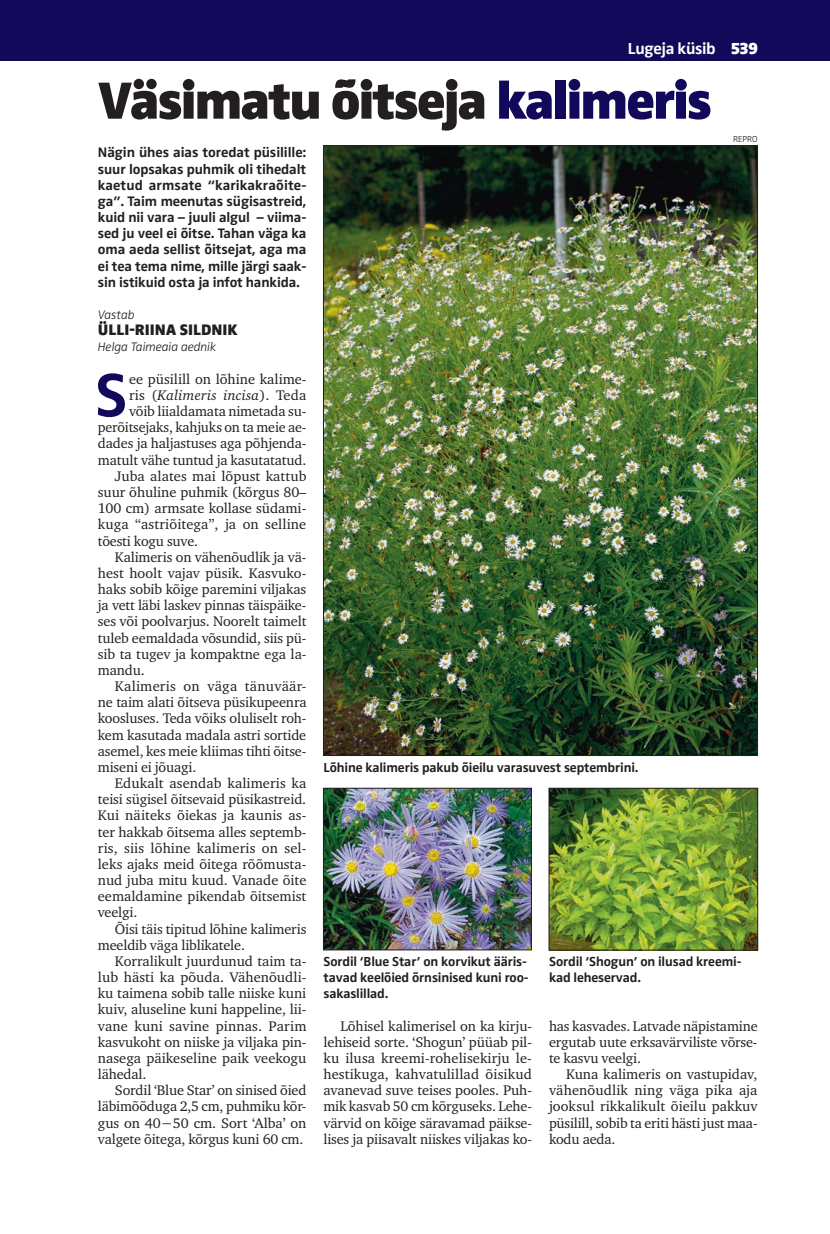
<style>
.page{position:relative;width:830px;height:1234px;background:#fff}
.page>*{position:absolute;margin:0;border:0;box-sizing:border-box;transform-origin:0 0}
.t1{font:700 62.7px "Zwo Pro";color:#13095a}
.t2{font:900 54px "Zwo Pro";letter-spacing:-.04em;color:#231f20}
.t3{font:700 16.5px "Zwo Pro";letter-spacing:-.025em;color:#fff}
.t4{font:900 15.75px "Zwo Pro";color:#231f20}
.t5{font:14.25px/16.2px "Charter ITC";letter-spacing:-.01em;color:#231f20;text-align:justify}
.t6{font:700 14.25px/16.2px "Zwo Pro";letter-spacing:-.01em;color:#231f20;text-align:justify}
.t7{font:14.25px "Charter ITC";letter-spacing:.01em;color:#231f20}
.t8{font:italic 14.25px "Charter ITC";letter-spacing:.01em;color:#231f20}
.t9{font:14.25px "Charter ITC";letter-spacing:.015em;color:#231f20}
.t10{font:700 13.5px/16.2px "Zwo Pro";letter-spacing:-.01em;color:#231f20}
.t11{font:italic 300 12.75px "Zwo Pro";letter-spacing:-.01em;color:#231f20}
.t12{font:300 9px "Zwo Pro";color:#231f20}
.s1{font-weight:900}
.s2{color:#13095a}
.s3{font-style:normal}
</style>
<div class="page">
<div style="left:0;top:0;width:829px;height:60px;background:#13095a"></div>
<img style="left:325px;top:147px;width:430px;height:606px">
<img style="left:325px;top:789px;width:204px;height:158px">
<div style="left:323px;top:787px;width:208px;height:162px;border:1px solid #231f20"></div>
<img style="left:550px;top:789px;width:205px;height:159px">
<div style="left:548px;top:787px;width:209px;height:163px;border:1px solid #231f20"></div>
<p class="t3" style="left:627px;top:39px;width:131px">Lugeja küsib <span class="s1">539</span></p>
<p class="t2" style="left:98px;top:68px;width:615px">Väsimatu õitseja <span class="s2">kalimeris</span></p>
<p class="t12" style="left:732px;top:134px;width:26px">REPRO</p>
<p class="t6" style="left:98px;top:145px;width:210px">Nägin ühes aias toredat püsilille: suur lopsakas puhmik oli tihedalt kaetud armsate “karikakraõite&shy;ga”. Taim meenutas sügisastreid, kuid nii vara – juuli algul – viima&shy;sed ju veel ei õitse. Tahan väga ka oma aeda sellist õitsejat, aga ma ei tea tema nime, mille järgi saak&shy;sin istikuid osta ja infot hankida.</p>
<p class="t11" style="left:98px;top:307px;width:38px">Vastab</p>
<p class="t4" style="left:98px;top:320px;width:141px">ÜLLI-RIINA SILDNIK</p>
<p class="t11" style="left:98px;top:340px;width:120px">Helga Taimeaia aednik</p>
<p class="t1" style="left:95px;top:358px;width:34px">S</p>
<p class="t5" style="left:129px;top:371px;width:179px">ee püsilill on lõhine kalime-</p>
<p class="t8" style="left:129px;top:386px;width:179px"><span class="s3">ris (</span>Kalimeris incisa<span class="s3">). Teda</span></p>
<p class="t5" style="left:129px;top:403px;width:179px">võib liialdamata nimetada su-</p>
<p class="t5" style="left:98px;top:419px;width:210px">perõitsejaks, kahjuks on ta meie ae-</p>
<p class="t5" style="left:98px;top:435px;width:210px">dades ja haljastuses aga põhjenda-</p>
<p class="t5" style="left:98px;top:451px;width:210px">matult vähe tuntud ja kasutatatud.</p>
<p class="t5" style="left:115px;top:467px;width:193px">Juba alates mai lõpust kattub</p>
<p class="t5" style="left:98px;top:484px;width:210px">suur õhuline puhmik (kõrgus 80–</p>
<p class="t5" style="left:98px;top:500px;width:210px">100 cm) armsate kollase südami-</p>
<p class="t7" style="left:98px;top:515px;width:210px">kuga “astriõitega”, ja on selline</p>
<p class="t5" style="left:98px;top:532px;width:102px">tõesti kogu suve.</p>
<p class="t5" style="left:115px;top:548px;width:193px">Kalimeris on vähenõudlik ja vä-</p>
<p class="t5" style="left:98px;top:564px;width:210px">hest hoolt vajav püsik. Kasvuko-</p>
<p class="t5" style="left:98px;top:581px;width:210px">haks sobib kõige paremini viljakas</p>
<p class="t5" style="left:98px;top:597px;width:210px">ja vett läbi laskev pinnas täispäike-</p>
<p class="t5" style="left:98px;top:613px;width:210px">ses või poolvarjus. Noorelt taimelt</p>
<p class="t5" style="left:98px;top:629px;width:210px">tuleb eemaldada võsundid, siis pü-</p>
<p class="t5" style="left:98px;top:645px;width:210px">sib ta tugev ja kompaktne ega la-</p>
<p class="t5" style="left:98px;top:661px;width:48px">mandu.</p>
<p class="t9" style="left:115px;top:677px;width:193px">Kalimeris on väga tänuväär-</p>
<p class="t5" style="left:98px;top:694px;width:210px">ne taim alati õitseva püsikupeenra</p>
<p class="t5" style="left:98px;top:710px;width:210px">koosluses. Teda võiks oluliselt roh-</p>
<p class="t5" style="left:98px;top:726px;width:210px">kem kasutada madala astri sortide</p>
<p class="t5" style="left:98px;top:742px;width:210px">asemel, kes meie kliimas tihti õitse-</p>
<p class="t5" style="left:98px;top:758px;width:100px">miseni ei jõuagi.</p>
<p class="t5" style="left:115px;top:774px;width:193px">Edukalt asendab kalimeris ka</p>
<p class="t5" style="left:98px;top:791px;width:210px">teisi sügisel õitsevaid püsikastreid.</p>
<p class="t7" style="left:98px;top:806px;width:210px">Kui näiteks õiekas ja kaunis as-</p>
<p class="t5" style="left:98px;top:823px;width:210px">ter hakkab õitsema alles septemb-</p>
<p class="t7" style="left:98px;top:838px;width:210px">ris, siis lõhine kalimeris on sel-</p>
<p class="t5" style="left:98px;top:855px;width:210px">leks ajaks meid õitega rõõmusta-</p>
<p class="t5" style="left:98px;top:871px;width:210px">nud juba mitu kuud. Vanade õite</p>
<p class="t5" style="left:98px;top:888px;width:210px">eemaldamine pikendab õitsemist</p>
<p class="t5" style="left:98px;top:904px;width:41px">veelgi.</p>
<p class="t5" style="left:115px;top:920px;width:193px">Õisi täis tipitud lõhine kalimeris</p>
<p class="t5" style="left:98px;top:936px;width:149px">meeldib väga liblikatele.</p>
<p class="t5" style="left:115px;top:952px;width:193px">Korralikult juurdunud taim ta-</p>
<p class="t5" style="left:98px;top:968px;width:210px">lub hästi ka põuda. Vähenõudli-</p>
<p class="t5" style="left:98px;top:985px;width:210px">ku taimena sobib talle niiske kuni</p>
<p class="t5" style="left:98px;top:1001px;width:210px">kuiv, aluseline kuni happeline, lii-</p>
<p class="t7" style="left:98px;top:1016px;width:210px">vane kuni savine pinnas. Parim</p>
<p class="t5" style="left:98px;top:1033px;width:210px">kasvukoht on niiske ja viljaka pin-</p>
<p class="t5" style="left:98px;top:1049px;width:210px">nasega päikeseline paik veekogu</p>
<p class="t5" style="left:98px;top:1065px;width:50px">lähedal.</p>
<p class="t5" style="left:115px;top:1081px;width:193px">Sordil ‘Blue Star’ on sinised õied</p>
<p class="t5" style="left:98px;top:1098px;width:210px">läbimõõduga 2,5 cm, puhmiku kõr-</p>
<p class="t5" style="left:98px;top:1114px;width:210px">gus on 40−50 cm. Sort ‘Alba’ on</p>
<p class="t5" style="left:98px;top:1130px;width:207px">valgete õitega, kõrgus kuni 60 cm.</p>
<p class="t10" style="left:323px;top:759px;width:316px">Lõhine kalimeris pakub õieilu varasuvest septembrini.</p>
<p class="t10" style="left:323px;top:953px;width:206px">Sordil ‘Blue Star’ on korvikut ääris&shy;tavad keelõied õrnsinised kuni roo&shy;sakaslillad.</p>
<p class="t10" style="left:549px;top:953px;width:194px">Sordil ‘Shogun’ on ilusad kreemi&shy;kad leheservad.</p>
<p class="t5" style="left:323px;top:1017px;width:210px;text-indent:17px">Lõhisel kalimerisel on ka kirju&shy;lehiseid sorte. ‘Shogun’ püüab pil&shy;ku ilusa kreemi-rohelisekirju le&shy;hestikuga, kahvatulillad õisikud avanevad suve teises pooles. Puh&shy;mik kasvab 50 cm kõrguseks. Lehe&shy;värvid on kõige säravamad päikse&shy;lises ja piisavalt niiskes viljakas ko-</p>
<p class="t5" style="left:548px;top:1017px;width:210px">has kasvades. Latvade näpistamine</p>
<p class="t5" style="left:548px;top:1033px;width:210px">ergutab uute erksavärviliste võrse-</p>
<p class="t5" style="left:548px;top:1049px;width:93px">te kasvu veelgi.</p>
<p class="t5" style="left:565px;top:1065px;width:193px">Kuna kalimeris on vastupidav,</p>
<p class="t7" style="left:548px;top:1081px;width:210px">vähenõudlik ning väga pika aja</p>
<p class="t5" style="left:548px;top:1098px;width:210px">jooksul rikkalikult õieilu pakkuv</p>
<p class="t5" style="left:548px;top:1114px;width:210px">püsilill, sobib ta eriti hästi just maa-</p>
<p class="t5" style="left:548px;top:1130px;width:68px">kodu aeda.</p>
</div>
